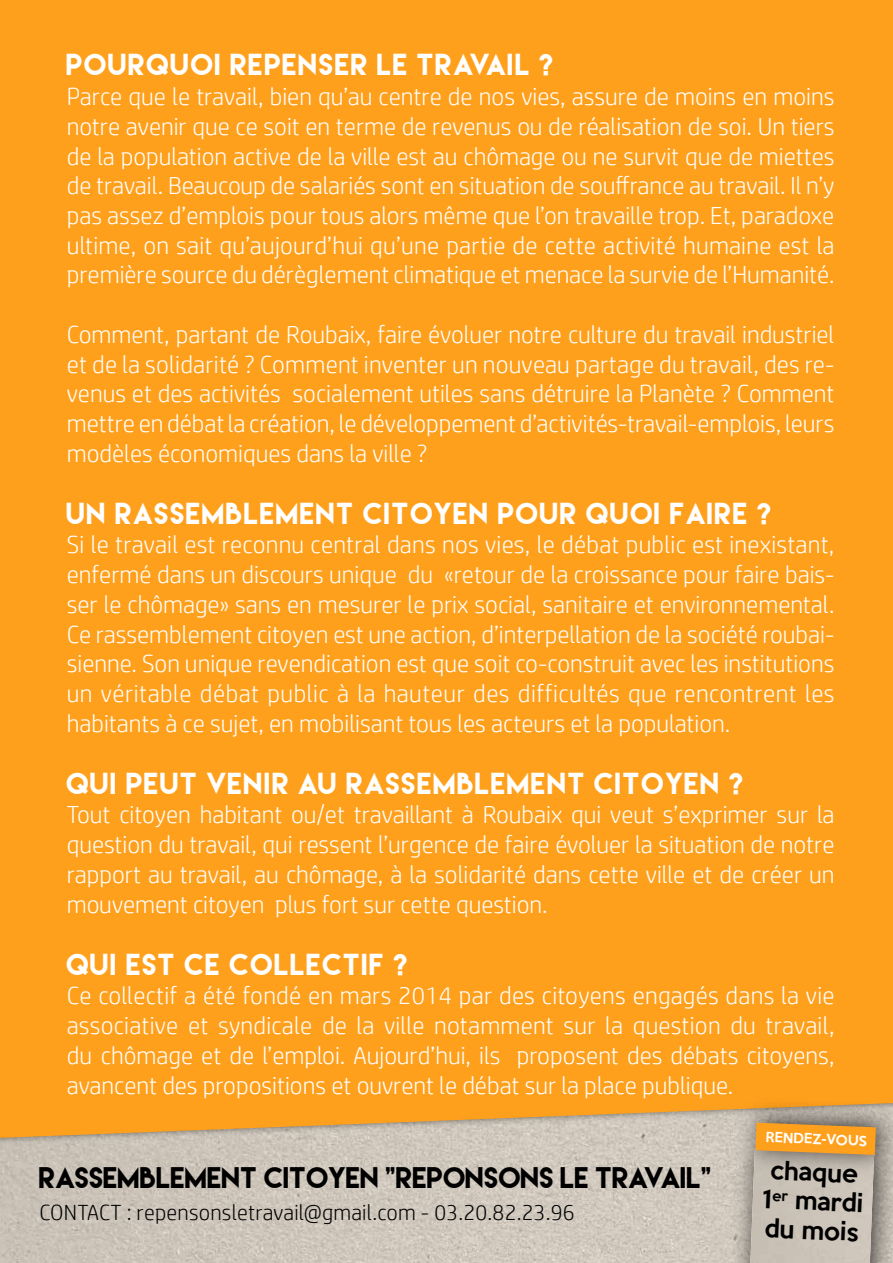
<style>
.page{position:relative;width:893px;height:1263px;background:#fff}
.page>*{position:absolute;margin:0;border:0;box-sizing:border-box;transform-origin:0 0}
.t1{font:27px "Lemon Milk";letter-spacing:.05em;color:#fff}
.t2{font:26.55px "Lemon Milk";color:#000}
.t3{font:300 24.75px/29.7px "HP Simplified";color:#fff;text-align:justify}
.t4{font:500 23.25px/29.4px "Keep Calm";color:#000}
.t5{font:300 22.05px "HP Simplified";letter-spacing:.01em;color:#000101}
.t6{font:500 12.9px "Keep Calm";color:#fff}
</style>
<div class="page">
<img style="left:0;top:1146px;width:725px;height:117px">
<div style="left:0;top:0;width:893px;height:1138px;background:#ffa01c"></div>
<div style="left:725px;top:1129px;width:168px;height:134px;background:#000;opacity:.75"></div>
<div style="left:736px;top:1097px;width:157px;height:79px;background:#000;opacity:.75"></div>
<svg style="left:750px;top:1123px;width:126px;height:140px;background:#cdb594"></svg>
<p class="t1" style="left:67px;top:51px;width:489px">POURQUOI REPENSER LE TRAVAIL ?</p>
<p class="t3" style="left:67px;top:81px;width:769px">Parce que le travail, bien qu’au centre de nos vies, assure de moins en moins notre avenir que ce soit en terme de revenus ou de réalisation de soi. Un tiers de la population active de la ville est au chômage ou ne survit que de miettes de travail. Beaucoup de salariés sont en situation de souffrance au travail. Il n’y pas assez d’emplois pour tous alors même que l’on travaille trop. Et, paradoxe ultime, on sait qu’aujourd’hui qu’une partie de cette activité humaine est la première source du dérèglement climatique et menace la survie de l’Humanité.</p>
<p class="t3" style="left:67px;top:319px;width:769px">Comment, partant de Roubaix, faire évoluer notre culture du travail industriel et de la solidarité ? Comment inventer un nouveau partage du travail, des re&shy;venus et des activités socialement utiles sans détruire la Planète ? Comment mettre en débat la création, le développement d’activités-travail-emplois, leurs modèles économiques dans la ville ?</p>
<p class="t1" style="left:67px;top:499px;width:707px">UN RASSEMBLEMENT CITOYEN POUR QUOI FAIRE ?</p>
<p class="t3" style="left:67px;top:530px;width:769px">Si le travail est reconnu central dans nos vies, le débat public est inexistant, enfermé dans un discours unique du «retour de la croissance pour faire bais&shy;ser le chômage» sans en mesurer le prix social, sanitaire et environnemental.<br>Ce rassemblement citoyen est une action, d’interpellation de la société roubai&shy;sienne. Son unique revendication est que soit co-construit avec les institutions un véritable débat public à la hauteur des difficultés que rencontrent les habitants à ce sujet, en mobilisant tous les acteurs et la population.</p>
<p class="t1" style="left:67px;top:769px;width:679px">QUI PEUT VENIR AU RASSEMBLEMENT CITOYEN ?</p>
<p class="t3" style="left:67px;top:800px;width:769px">Tout citoyen habitant ou/et travaillant à Roubaix qui veut s’exprimer sur la question du travail, qui ressent l’urgence de faire évoluer la situation de notre rapport au travail, au chômage, à la solidarité dans cette ville et de créer un mouvement citoyen plus fort sur cette question.</p>
<p class="t1" style="left:67px;top:950px;width:343px">QUI EST CE COLLECTIF ?</p>
<p class="t3" style="left:67px;top:980px;width:769px">Ce collectif a été fondé en mars 2014 par des citoyens engagés dans la vie associative et syndicale de la ville notamment sur la question du travail, du chômage et de l’emploi. Aujourd’hui, ils proposent des débats citoyens, avancent des propositions et ouvrent le débat sur la place publique.</p>
<p class="t2" style="left:40px;top:1164px;width:674px">RASSEMBLEMENT CITOYEN "REPONSONS LE TRAVAIL"</p>
<p class="t5" style="left:40px;top:1200px;width:537px">CONTACT : repensonsletravail@gmail.com - 03.20.82.23.96</p>
<p class="t6" style="left:766px;top:1126px;width:103px;rotate:2deg">RENDEZ-VOUS</p>
<p class="t4" style="left:765px;top:1153px;width:96px;rotate:3deg">chaque<br>1</p>
<p class="t4" style="left:767px;top:1182px;width:99px;text-align:right;rotate:3deg">mardi du mois</p>
</div>
